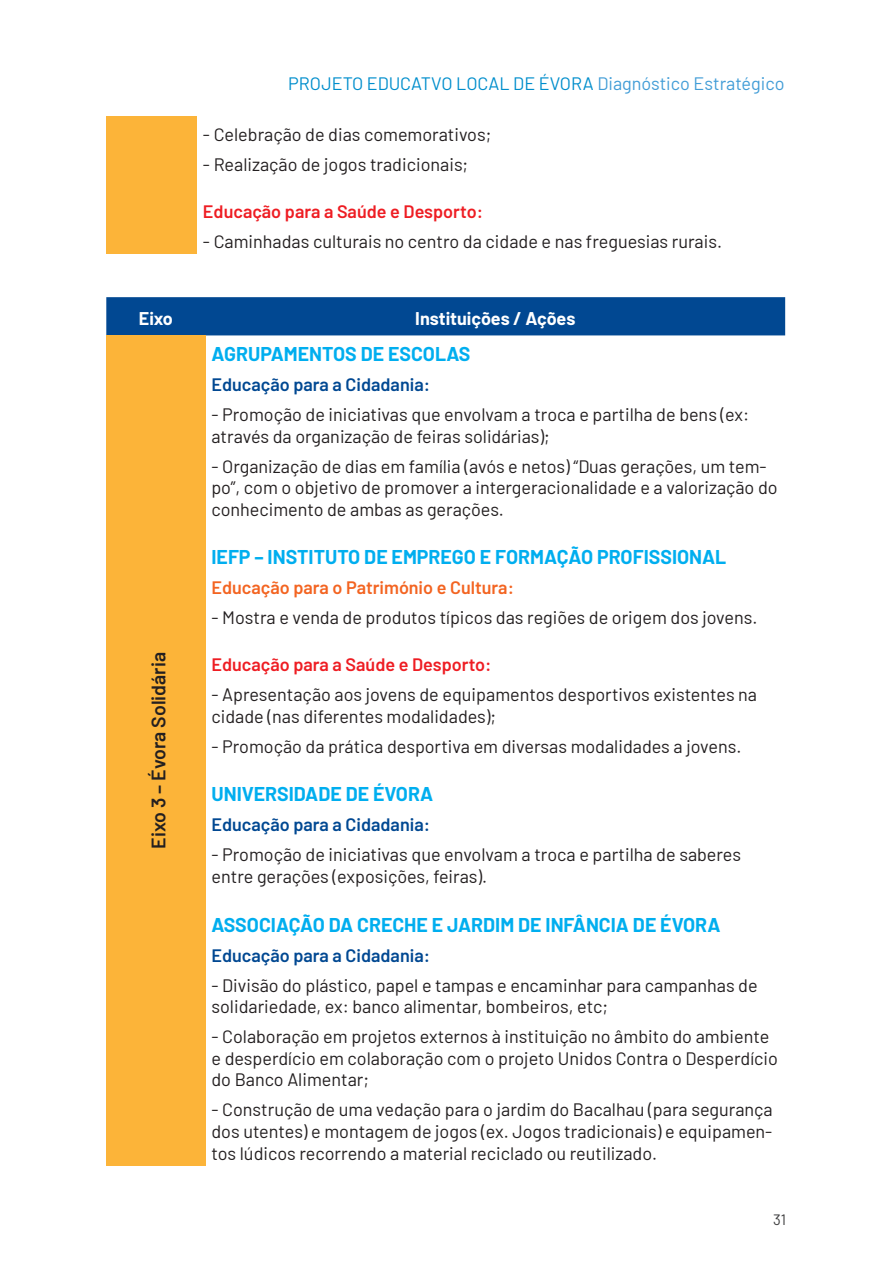
<style>
.page{position:relative;width:893px;height:1263px;background:#fff}
.page>*{position:absolute;margin:0;border:0;box-sizing:border-box;transform-origin:0 0}
.t1{font:700 19.5px "Barlow";color:#00aeef}
.t2{font:600 19.5px "Barlow";color:#231f20}
.t3{font:18px/21.6px "Barlow";color:#231f20}
.t4{font:600 18px "Barlow";color:#014892}
.t5{font:600 18px "Barlow";color:#ee1d23}
.t6{font:18px "Barlow";color:#008ecc}
.t7{font:600 18px "Barlow";color:#f36421}
.t8{font:700 18px "Barlow";color:#fff}
.t9{font:15px "Barlow";color:#3e3e3f}
.s1{color:#429dd7}
</style>
<div class="page">
<div style="left:106px;top:117px;width:91px;height:137px;background:#fcb439"></div>
<div style="left:106px;top:297px;width:679px;height:38px;background:#014892"></div>
<div style="left:106px;top:335px;width:99px;height:830px;background:#fcb439"></div>
<p class="t6" style="left:288px;top:71px;width:498px">PROJETO EDUCATVO LOCAL DE ÉVORA <span class="s1">Diagnóstico Estratégico</span></p>
<p class="t3" style="left:203px;top:122px;width:290px">- Celebração de dias comemorativos;</p>
<p class="t3" style="left:203px;top:152px;width:267px">- Realização de jogos tradicionais;</p>
<p class="t5" style="left:203px;top:198px;width:282px">Educação para a Saúde e Desporto:</p>
<p class="t3" style="left:203px;top:229px;width:520px">- Caminhadas culturais no centro da cidade e nas freguesias rurais.</p>
<p class="t8" style="left:139px;top:305px;width:36px">Eixo</p>
<p class="t8" style="left:415px;top:305px;width:162px">Instituições / Ações</p>
<p class="t2" style="left:144px;top:849px;width:198px;rotate:-90deg">Eixo 3 – Évora Solidária</p>
<p class="t1" style="left:211px;top:339px;width:260px">AGRUPAMENTOS DE ESCOLAS</p>
<p class="t4" style="left:211px;top:371px;width:220px">Educação para a Cidadania:</p>
<p class="t3" style="left:211px;top:402px;width:539px">- Promoção de iniciativas que envolvam a troca e partilha de bens (ex: através da organização de feiras solidárias);</p>
<p class="t3" style="left:211px;top:454px;width:568px">- Organização de dias em família (avós e netos) “Duas gerações, um tem&shy;po”, com o objetivo de promover a intergeracionalidade e a valorização do conhecimento de ambas as gerações.</p>
<p class="t1" style="left:211px;top:543px;width:516px">IEFP – INSTITUTO DE EMPREGO E FORMAÇÃO PROFISSIONAL</p>
<p class="t7" style="left:211px;top:575px;width:304px">Educação para o Património e Cultura:</p>
<p class="t3" style="left:211px;top:606px;width:547px">- Mostra e venda de produtos típicos das regiões de origem dos jovens.</p>
<p class="t5" style="left:211px;top:652px;width:282px">Educação para a Saúde e Desporto:</p>
<p class="t3" style="left:211px;top:683px;width:547px">- Apresentação aos jovens de equipamentos desportivos existentes na cidade (nas diferentes modalidades);</p>
<p class="t3" style="left:211px;top:734px;width:531px">- Promoção da prática desportiva em diversas modalidades a jovens.</p>
<p class="t1" style="left:211px;top:780px;width:223px">UNIVERSIDADE DE ÉVORA</p>
<p class="t4" style="left:211px;top:812px;width:220px">Educação para a Cidadania:</p>
<p class="t3" style="left:211px;top:843px;width:531px">- Promoção de iniciativas que envolvam a troca e partilha de saberes entre gerações (exposições, feiras).</p>
<p class="t1" style="left:211px;top:910px;width:511px">ASSOCIAÇÃO DA CRECHE E JARDIM DE INFÂNCIA DE ÉVORA</p>
<p class="t4" style="left:211px;top:942px;width:220px">Educação para a Cidadania:</p>
<p class="t3" style="left:211px;top:973px;width:548px">- Divisão do plástico, papel e tampas e encaminhar para campanhas de solidariedade, ex: banco alimentar, bombeiros, etc;</p>
<p class="t3" style="left:211px;top:1024px;width:568px">- Colaboração em projetos externos à instituição no âmbito do ambiente e desperdício em colaboração com o projeto Unidos Contra o Desperdício do Banco Alimentar;</p>
<p class="t3" style="left:211px;top:1098px;width:563px;text-align:justify">- Construção de uma vedação para o jardim do Bacalhau (para segurança dos utentes) e montagem de jogos (ex. Jogos tradicionais) e equipamen&shy;tos lúdicos recorrendo a material reciclado ou reutilizado.</p>
<p class="t9" style="left:773px;top:1208px;width:14px">31</p>
</div>
